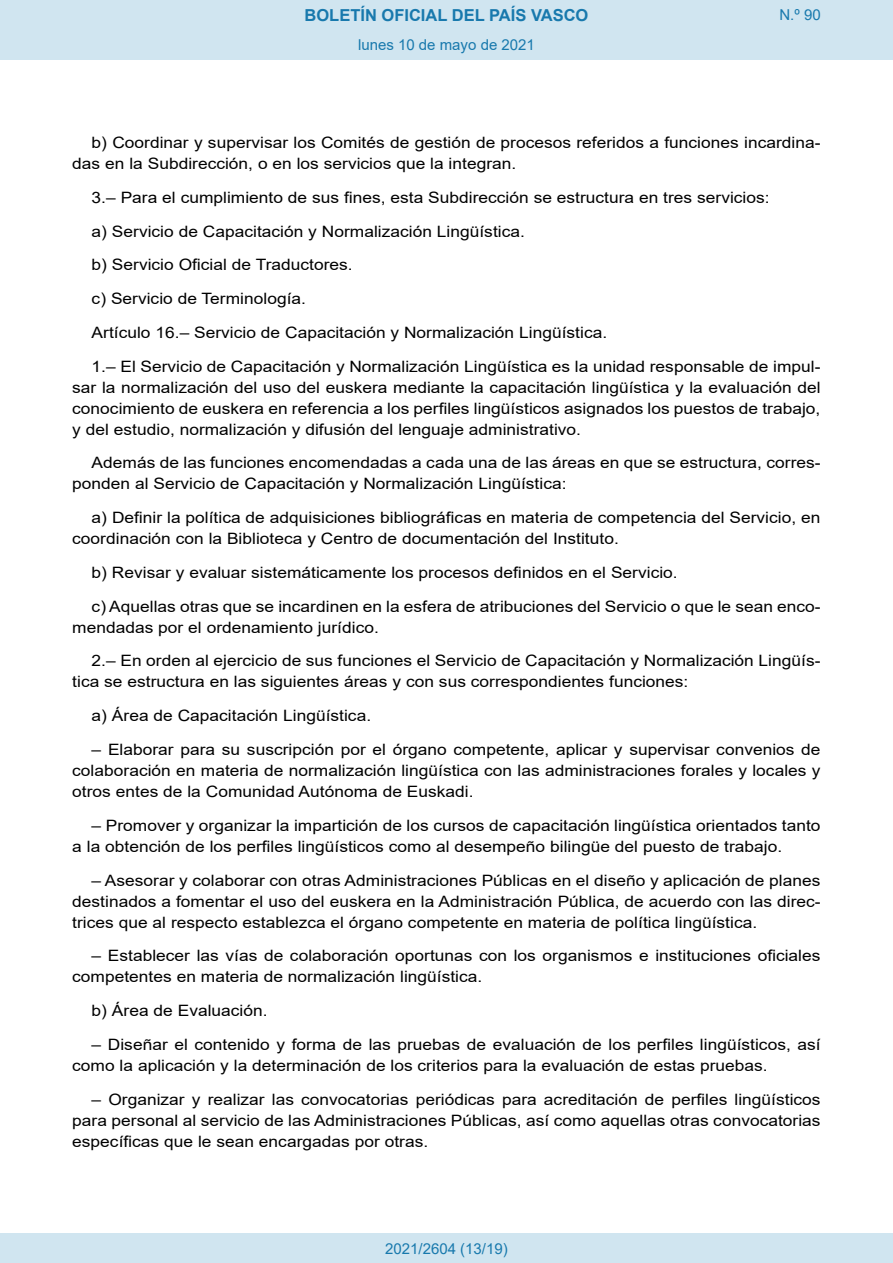
<style>
.page{position:relative;width:893px;height:1263px;background:#fff}
.page>*{position:absolute;margin:0;border:0;box-sizing:border-box;transform-origin:0 0}
.t1{font:700 16.5px "Arial";color:#1879ad}
.BOPVDetalle{font:15.6px/21px "Arial";color:#000;scale:1.11 1}
.Paginacion_Centro{font:15px "Arial";color:#1879ad}
</style>
<div class="page">
<div style="left:0;top:0;width:893px;height:60px;background:#d0e5f0"></div>
<div style="left:0;top:1233px;width:893px;height:30px;background:#d0e5f0"></div>
<p class="t1" style="left:305px;top:3px;width:285px">BOLETÍN OFICIAL DEL PAÍS VASCO</p>
<p class="Paginacion_Centro" style="left:358px;top:35px;width:178px">lunes 10 de mayo de 2021</p>
<p class="Paginacion_Centro" style="left:779px;top:5px;width:43px">N.º 90</p>
<p class="BOPVDetalle" style="left:72px;top:132px;width:676px;text-indent:19px">b) Coordinar y supervisar los Comités de gestión de procesos referidos a funciones incardina&shy;das en la Subdirección, o en los servicios que la integran.</p>
<p class="BOPVDetalle" style="left:92px;top:187px;width:612px">3.– Para el cumplimiento de sus fines, esta Subdirección se estructura en tres servicios:</p>
<p class="BOPVDetalle" style="left:92px;top:221px;width:392px">a) Servicio de Capacitación y Normalización Lingüística.</p>
<p class="BOPVDetalle" style="left:92px;top:254px;width:237px">b) Servicio Oficial de Traductores.</p>
<p class="BOPVDetalle" style="left:92px;top:288px;width:195px">c) Servicio de Terminología.</p>
<p class="BOPVDetalle" style="left:92px;top:322px;width:466px">Artículo 16.– Servicio de Capacitación y Normalización Lingüística.</p>
<p class="BOPVDetalle" style="left:72px;top:356px;width:676px;text-align:justify;text-indent:19px">1.– El Servicio de Capacitación y Normalización Lingüística es la unidad responsable de impul&shy;sar la normalización del uso del euskera mediante la capacitación lingüística y la evaluación del conocimiento de euskera en referencia a los perfiles lingüísticos asignados los puestos de trabajo, y del estudio, normalización y difusión del lenguaje administrativo.</p>
<p class="BOPVDetalle" style="left:72px;top:452px;width:676px;text-indent:19px">Además de las funciones encomendadas a cada una de las áreas en que se estructura, corres&shy;ponden al Servicio de Capacitación y Normalización Lingüística:</p>
<p class="BOPVDetalle" style="left:72px;top:507px;width:675px;text-indent:19px">a) Definir la política de adquisiciones bibliográficas en materia de competencia del Servicio, en coordinación con la Biblioteca y Centro de documentación del Instituto.</p>
<p class="BOPVDetalle" style="left:92px;top:562px;width:529px">b) Revisar y evaluar sistemáticamente los procesos definidos en el Servicio.</p>
<p class="BOPVDetalle" style="left:72px;top:596px;width:676px;text-indent:19px">c) Aquellas otras que se incardinen en la esfera de atribuciones del Servicio o que le sean enco&shy;mendadas por el ordenamiento jurídico.</p>
<p class="BOPVDetalle" style="left:72px;top:650px;width:676px;text-indent:19px">2.– En orden al ejercicio de sus funciones el Servicio de Capacitación y Normalización Lingüís&shy;tica se estructura en las siguientes áreas y con sus correspondientes funciones:</p>
<p class="BOPVDetalle" style="left:92px;top:705px;width:253px">a) Área de Capacitación Lingüística.</p>
<p class="BOPVDetalle" style="left:72px;top:739px;width:676px;text-align:justify;text-indent:19px">– Elaborar para su suscripción por el órgano competente, aplicar y supervisar convenios de colaboración en materia de normalización lingüística con las administraciones forales y locales y otros entes de la Comunidad Autónoma de Euskadi.</p>
<p class="BOPVDetalle" style="left:72px;top:815px;width:676px;text-indent:19px">– Promover y organizar la impartición de los cursos de capacitación lingüística orientados tanto a la obtención de los perfiles lingüísticos como al desempeño bilingüe del puesto de trabajo.</p>
<p class="BOPVDetalle" style="left:72px;top:869px;width:676px;text-align:justify;text-indent:19px">– Asesorar y colaborar con otras Administraciones Públicas en el diseño y aplicación de planes destinados a fomentar el uso del euskera en la Administración Pública, de acuerdo con las direc&shy;trices que al respecto establezca el órgano competente en materia de política lingüística.</p>
<p class="BOPVDetalle" style="left:72px;top:945px;width:676px;text-indent:19px">– Establecer las vías de colaboración oportunas con los organismos e instituciones oficiales competentes en materia de normalización lingüística.</p>
<p class="BOPVDetalle" style="left:92px;top:1000px;width:160px">b) Área de Evaluación.</p>
<p class="BOPVDetalle" style="left:72px;top:1034px;width:676px;text-indent:19px">– Diseñar el contenido y forma de las pruebas de evaluación de los perfiles lingüísticos, así como la aplicación y la determinación de los criterios para la evaluación de estas pruebas.</p>
<p class="BOPVDetalle" style="left:72px;top:1088px;width:676px;text-align:justify;text-indent:19px">– Organizar y realizar las convocatorias periódicas para acreditación de perfiles lingüísticos para personal al servicio de las Administraciones Públicas, así como aquellas otras convocatorias específicas que le sean encargadas por otras.</p>
<p class="Paginacion_Centro" style="left:385px;top:1238px;width:124px">2021/2604 (13/19)</p>
</div>
